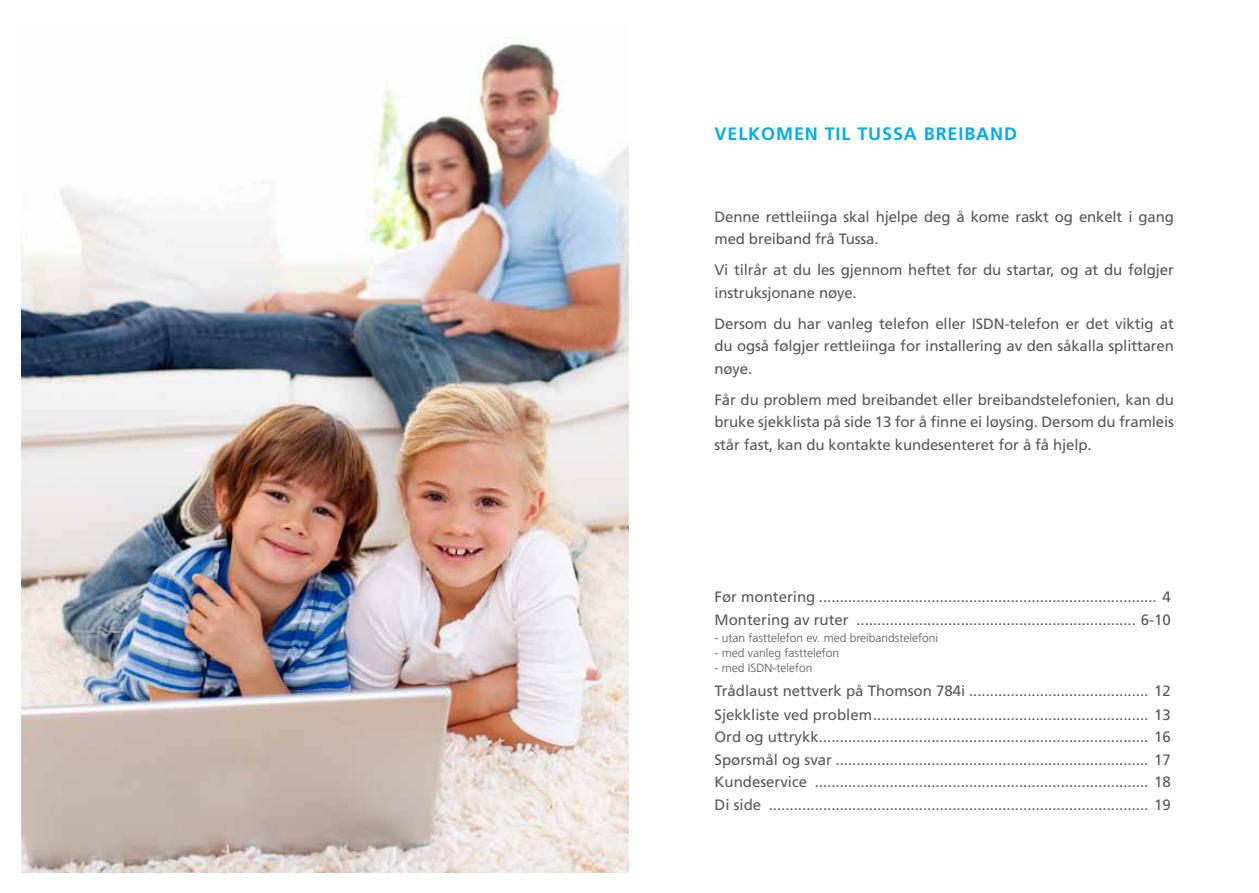
<style>
.page{position:relative;width:1259px;height:893px;background:#fff}
.page>*{position:absolute;margin:0;border:0;box-sizing:border-box;transform-origin:0 0}
.t1{font:700 18px "Frutiger LT";letter-spacing:.05em;color:#00aeef}
.t2{font:15px/22.5px "Frutiger LT";letter-spacing:-.01em;color:#58595b}
.t3{font:300 12px "Frutiger LT";color:#58595b}
</style>
<div class="page">
<img style="left:21px;top:42px;width:607px;height:831px">
<p class="t1" style="left:714px;top:123px;width:304px">VELKOMEN TIL TUSSA BREIBAND</p>
<p class="t2" style="left:714px;top:205px;width:461px">Denne rettleiinga skal hjelpe deg å kome raskt og enkelt i gang med breiband frå Tussa.</p>
<p class="t2" style="left:714px;top:259px;width:461px">Vi tilrår at du les gjennom heftet før du startar, og at du følgjer instruksjonane nøye.</p>
<p class="t2" style="left:714px;top:312px;width:266px">Dersom du har vanleg telefon eller ISDN</p>
<p class="t2" style="left:714px;top:312px;width:461px;text-align:justify;text-indent:290px">-telefon er det viktig at du også følgjer rettleiinga for installering av den såkalla splittaren nøye.</p>
<p class="t2" style="left:714px;top:388px;width:461px;text-align:justify">Får du problem med breibandet eller breibandstelefonien, kan du bruke sjekklista på side 13 for å finne ei løysing. Dersom du framleis står fast, kan du kontakte kundesenteret for å få hjelp.</p>
<p class="t2" style="left:714px;top:586px;width:457px">Før montering ................................................................................. 4<br>Montering av ruter ................................................................... 6-10</p>
<p class="t3" style="left:714px;top:631px;width:225px">- utan fasttelefon ev. med breibandstelefoni</p>
<p class="t3" style="left:714px;top:646px;width:126px">- med vanleg fasttelefon</p>
<p class="t3" style="left:714px;top:661px;width:100px">- med ISDN-telefon</p>
<p class="t2" style="left:714px;top:679px;width:458px;line-height:24px">Trådlaust nettverk på Thomson 784i ........................................... 12<br>Sjekkliste ved problem.................................................................. 13</p>
<p class="t2" style="left:714px;top:726px;width:457px;text-align:justify">Ord og uttrykk............................................................................... 16<br>Spørsmål og svar ........................................................................... 17<br>Kundeservice ................................................................................ 18<br>Di side ........................................................................................... 19</p>
</div>
